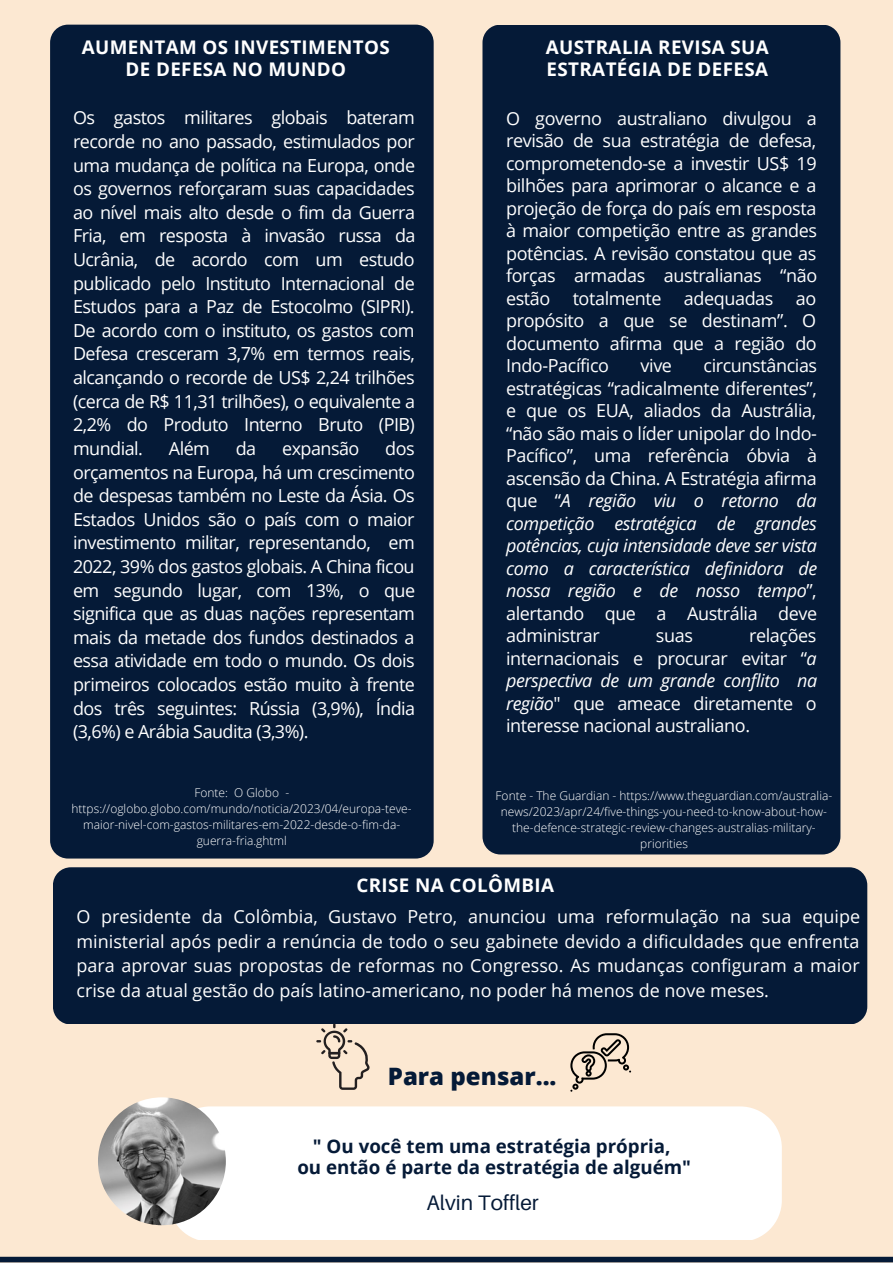
<style>
.page{position:relative;width:893px;height:1264px;background:#fff}
.page>*{position:absolute;margin:0;border:0;box-sizing:border-box;transform-origin:0 0}
.t1{font:800 24px "Open Sans";color:#051a37}
.t2{font:21px "Aileron";color:#051a37}
.t3{font:700 18.75px/22.5px "Open Sans";letter-spacing:.02em;color:#fff}
.t4{font:700 18.75px/21.3px "Open Sans";color:#051a37;text-align:center}
.t5{font:18px/22.5px "Open Sans";letter-spacing:-.02em;color:#fff;text-align:justify}
.t6{font:300 12px/16px "Open Sans";color:#fff;text-align:center}
.s1{font-style:italic}
</style>
<div class="page">
<div style="left:0;top:0;width:892px;height:1262px;background:#fce8d2"></div>
<div style="left:53px;top:867px;width:814px;height:157px;background:#051a37;border-radius:18px"></div>
<div style="left:50px;top:25px;width:383px;height:833px;background:#051a37;border-radius:18px"></div>
<div style="left:170px;top:1106px;width:611px;height:134px;background:#fff"></div>
<div style="left:482px;top:25px;width:358px;height:829px;background:#051a37;border-radius:18px"></div>
<img style="left:98px;top:1097px;width:128px;height:128px;border-radius:50%">
<svg style="left:316px;top:1023px;width:53px;height:66px"></svg>
<svg style="left:570px;top:1033px;width:61px;height:58px"></svg>
<div style="left:0;top:1256px;width:892px;height:6px;background:#051a37"></div>
<p class="t3" style="left:82px;top:35px;width:309px;text-align:center">AUMENTAM OS INVESTIMENTOS<br>DE DEFESA NO MUNDO</p>
<p class="t5" style="left:73px;top:105px;width:344px;line-height:23.5px">Os gastos militares globais bateram recorde no ano passado, estimulados por uma mudança de política na Europa, onde os governos reforçaram suas capacidades ao nível mais alto desde o fim da Guerra Fria, em resposta à invasão russa da Ucrânia, de acordo com um estudo publicado pelo Instituto Internacional de Estudos para a Paz de Estocolmo (SIPRI).<br>De acordo com o instituto, os gastos com Defesa cresceram 3,7% em termos reais, alcançando o recorde de US$ 2,24 trilhões (cerca de R$ 11,31 trilhões), o equivalente a 2,2% do Produto Interno Bruto (PIB) mundial.</p>
<p class="t5" style="left:169px;top:436px;width:43px">Além</p>
<p class="t5" style="left:236px;top:436px;width:22px">da</p>
<p class="t5" style="left:282px;top:436px;width:79px">expansão</p>
<p class="t5" style="left:73px;top:436px;width:344px;line-height:23.5px;text-indent:312px">dos orçamentos na Europa, há um crescimento de despesas também no Leste da Ásia. Os Estados Unidos são o país com o maior investimento militar, representando, em 2022, 39% dos gastos globais. A China ficou em segundo lugar, com 13%, o que significa que as duas nações representam mais da metade dos fundos destinados a essa atividade em todo o mundo. Os dois primeiros colocados estão muito à frente dos três seguintes: Rússia (3,9%), Índia (3,6%) e Arábia Saudita (3,3%).</p>
<p class="t6" style="left:72px;top:784px;width:341px">Fonte: O Globo - https://oglobo.globo.com/mundo/noticia/2023/04/europa-teve&shy;maior-nivel-com-gastos-militares-em-2022-desde-o-fim-da&shy;guerra-fria.ghtml</p>
<p class="t3" style="left:546px;top:35px;width:224px">AUSTRALIA REVISA SUA<br>ESTRATÉGIA DE DEFESA</p>
<p class="t5" style="left:506px;top:107px;width:312px">O governo australiano divulgou a revisão de sua estratégia de defesa, comprometendo-se a investir US$ 19 bilhões para aprimorar o alcance e a projeção de força do país em resposta à maior competição entre as grandes potências. A revisão constatou que as forças armadas australianas “não estão totalmente adequadas ao propósito a que se destinam”. O documento afirma que a região do Indo-Pacífico</p>
<p class="t5" style="left:506px;top:354px;width:312px;text-indent:197px">circunstâncias estratégicas “radicalmente diferentes”, e que os EUA, aliados da Austrália, “não são mais o líder unipolar do Indo-Pacífico”, uma referência óbvia à ascensão da China. A Estratégia afirma que “<span class="s1">A região viu o retorno da competição estratégica de grandes potências, cuja intensidade deve ser vista como a característica definidora de nossa região e de nosso tempo</span>”, alertando que a Austrália deve administrar</p>
<p class="t5" style="left:640px;top:354px;width:33px">vive</p>
<p class="t5" style="left:506px;top:624px;width:312px;text-indent:243px">relações internacionais e procurar evitar “<span class="s1">a perspectiva de um grande conflito na região</span>" que ameace diretamente o interesse nacional australiano.</p>
<p class="t5" style="left:655px;top:624px;width:39px">suas</p>
<p class="t6" style="left:495px;top:787px;width:338px">Fonte - The Guardian - https://www.theguardian.com/australia&shy;news/2023/apr/24/five-things-you-need-to-know-about-how&shy;the-defence-strategic-review-changes-australias-military&shy;priorities</p>
<p class="t3" style="left:356px;top:873px;width:199px">CRISE NA COLÔMBIA</p>
<p class="t5" style="left:76px;top:903px;width:785px;line-height:24.8px">O presidente da Colômbia, Gustavo Petro, anunciou uma reformulação na sua equipe ministerial após pedir a renúncia de todo o seu gabinete devido a dificuldades que enfrenta para aprovar suas propostas de reformas no Congresso. As mudanças configuram a maior crise da atual gestão do país latino-americano, no poder há menos de nove meses.</p>
<h1 class="t1" style="left:388px;top:1059px;width:170px">Para pensar...</h1>
<p class="t4" style="left:297px;top:1134px;width:395px">" Ou você tem uma estratégia própria,<br>ou então é parte da estratégia de alguém"</p>
<p class="t2" style="left:426px;top:1189px;width:114px">Alvin Toffler</p>
</div>
